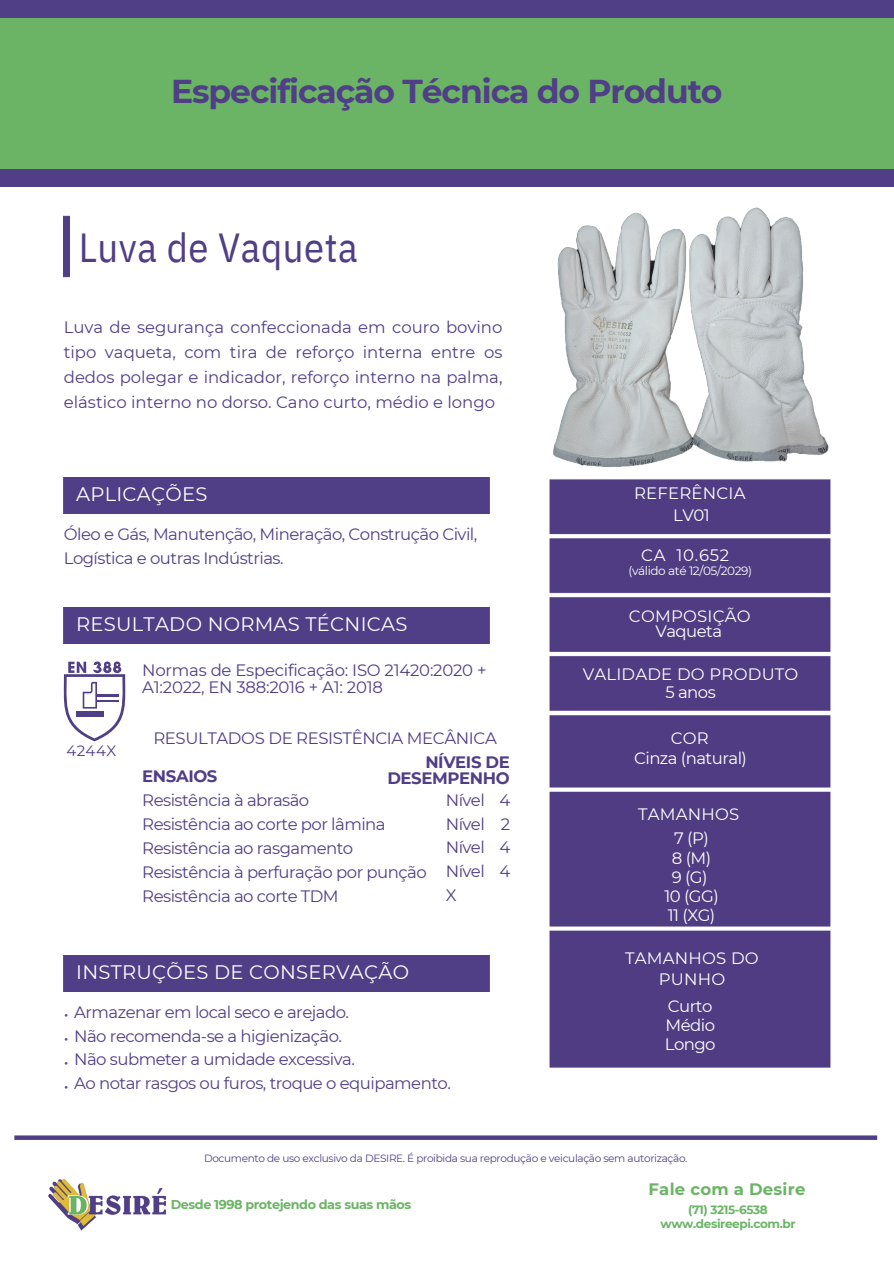
<style>
.page{position:relative;width:894px;height:1264px;background:#fff}
.page>*{position:absolute;margin:0;border:0;box-sizing:border-box;transform-origin:0 0}
.t1{font:40.5px "IBM Plex Sans Cond";letter-spacing:.015em;color:#503e86}
.t2{font:700 33px "Montserrat";letter-spacing:-.03em;color:#503e86}
.t3{font:19.5px "Montserrat";letter-spacing:.015em;color:#fff}
.t4{font:16.5px/23.7px "Montserrat";letter-spacing:-.03em;color:#503e86;text-align:justify}
.t5{font:16.5px/19.2px "Montserrat";letter-spacing:.015em;color:#fff;text-align:center}
.t6{font:16.5px/19.2px "Montserrat";letter-spacing:-.03em;color:#fff}
.t7{font:700 16.5px "Montserrat";letter-spacing:-.025em;color:#503e86}
.t8{font:700 16.5px "Montserrat";letter-spacing:.015em;color:#6bb465}
.t9{font:15px "Montserrat";letter-spacing:.03em;color:#503e86}
.t10{font:700 12.75px "Montserrat";letter-spacing:-.03em;color:#6bb465}
.t11{font:700 12px "Montserrat";letter-spacing:-.03em;color:#6bb465}
.t12{font:12px "Montserrat";letter-spacing:-.03em;color:#fff}
.t13{font:10.5px "Montserrat";letter-spacing:-.03em;color:#503e86}
</style>
<div class="page">
<img style="left:64px;top:215px;width:5px;height:63px">
<div style="left:64px;top:477px;width:425px;height:36px;background:#503e86"></div>
<div style="left:64px;top:607px;width:425px;height:36px;background:#503e86"></div>
<div style="left:64px;top:955px;width:425px;height:36px;background:#503e86"></div>
<svg style="left:64px;top:661px;width:61px;height:80px"></svg>
<div style="left:549px;top:479px;width:282px;height:589px;background:#503c82"></div>
<div style="left:0;top:0;width:893px;height:187px;background:#503e86"></div>
<div style="left:0;top:18px;width:893px;height:151px;background:#6bb465"></div>
<img style="left:49px;top:1179px;width:117px;height:51px">
<svg style="left:14px;top:1135px;width:862px;height:4px;background:#635393"></svg>
<img style="left:553px;top:207px;width:276px;height:260px">
<h3 class="t2" style="left:171px;top:71px;width:553px">Especificação Técnica do Produto</h3>
<h3 class="t1" style="left:79px;top:220px;width:280px">Luva de Vaqueta</h3>
<p class="t4" style="left:64px;top:315px;width:440px;line-height:24.8px">Luva de segurança confeccionada em couro bovino tipo vaqueta, com tira de reforço interna entre os dedos polegar e indicador, reforço interno na palma, elástico interno no dorso. Cano curto, médio e longo</p>
<p class="t3" style="left:76px;top:482px;width:133px">APLICAÇÕES</p>
<h3 class="t4" style="left:64px;top:522px;width:415px">Óleo e Gás, Manutenção, Mineração, Construção Civil,<br>Logística e outras Indústrias.</h3>
<p class="t3" style="left:76px;top:612px;width:332px">RESULTADO NORMAS TÉCNICAS</p>
<p class="t9" style="left:66px;top:741px;width:51px">4244X</p>
<p class="t4" style="left:142px;top:661px;width:345px;line-height:16.8px">Normas de Especificação: ISO 21420:2020 +<br>A1:2022, EN 388:2016 + A1: 2018</p>
<h5 class="t4" style="left:153px;top:726px;width:345px">RESULTADOS DE RESISTÊNCIA MECÂNICA</h5>
<p class="t7" style="left:425px;top:751px;width:86px">NÍVEIS DE</p>
<h5 class="t7" style="left:142px;top:766px;width:77px">ENSAIOS</h5>
<p class="t7" style="left:387px;top:767px;width:124px">DESEMPENHO</p>
<h5 class="t4" style="left:142px;top:788px;width:168px">Resistência à abrasão</h5>
<p class="t4" style="left:142px;top:812px;width:245px">Resistência ao corte por lâmina</p>
<h5 class="t4" style="left:142px;top:836px;width:212px">Resistência ao rasgamento</h5>
<h4 class="t4" style="left:142px;top:859px;width:286px">Resistência à perfuração por punção</h4>
<h4 class="t4" style="left:142px;top:883px;width:198px">Resistência ao corte TDM</h4>
<p class="t4" style="left:445px;top:788px;width:66px">Nível 4<br>Nível 2<br>Nível 4<br>Nível 4<br>X</p>
<p class="t3" style="left:76px;top:959px;width:334px">INSTRUÇÕES DE CONSERVAÇÃO</p>
<p class="t4" style="left:74px;top:999px;width:276px">Armazenar em local seco e arejado.</p>
<p class="t4" style="left:74px;top:1023px;width:269px">Não recomenda-se a higienização.</p>
<p class="t4" style="left:74px;top:1047px;width:282px">Não submeter a umidade excessiva.</p>
<p class="t4" style="left:74px;top:1071px;width:378px">Ao notar rasgos ou furos, troque o equipamento.</p>
<h5 class="t4" style="left:64px;top:1002px;width:6px">•</h5>
<h5 class="t4" style="left:64px;top:1026px;width:6px">•</h5>
<h5 class="t4" style="left:64px;top:1049px;width:6px">•</h5>
<p class="t4" style="left:64px;top:1073px;width:6px">•</p>
<p class="t5" style="left:634px;top:483px;width:113px">REFERÊNCIA</p>
<p class="t5" style="left:673px;top:505px;width:38px">LV01</p>
<p class="t5" style="left:641px;top:545px;width:90px">CA 10.652</p>
<p class="t12" style="left:628px;top:564px;width:125px">(válido até 12/05/2029)</p>
<h5 class="t5" style="left:628px;top:606px;width:123px">COMPOSIÇÃO</h5>
<p class="t6" style="left:655px;top:622px;width:68px">Vaqueta</p>
<h5 class="t5" style="left:582px;top:664px;width:217px">VALIDADE DO PRODUTO</h5>
<p class="t5" style="left:665px;top:682px;width:52px">5 anos</p>
<h5 class="t5" style="left:670px;top:729px;width:40px">COR</h5>
<p class="t6" style="left:634px;top:748px;width:114px">Cinza (natural)</p>
<h5 class="t5" style="left:638px;top:804px;width:103px">TAMANHOS</h5>
<p class="t5" style="left:664px;top:828px;width:56px">7 (P)<br>8 (M)<br>9 (G)<br>10 (GG)</p>
<p class="t5" style="left:667px;top:905px;width:49px">11 (XG)</p>
<h6 class="t5" style="left:625px;top:948px;width:135px;line-height:20.2px">TAMANHOS DO<br>PUNHO</h6>
<p class="t5" style="left:667px;top:996px;width:46px">Curto</p>
<p class="t6" style="left:664px;top:1015px;width:52px">Médio<br>Longo</p>
<p class="t13" style="left:204px;top:1152px;width:485px">Documento de uso exclusivo da DESIRE. É proibida sua reprodução e veiculação sem autorização.</p>
<p class="t10" style="left:171px;top:1196px;width:242px">Desde 1998 protejendo das suas mãos</p>
<p class="t8" style="left:648px;top:1178px;width:158px">Fale com a Desire</p>
<p class="t11" style="left:688px;top:1202px;width:81px">(71) 3215-6538</p>
<p class="t11" style="left:660px;top:1216px;width:136px">www.desireepi.com.br</p>
</div>
